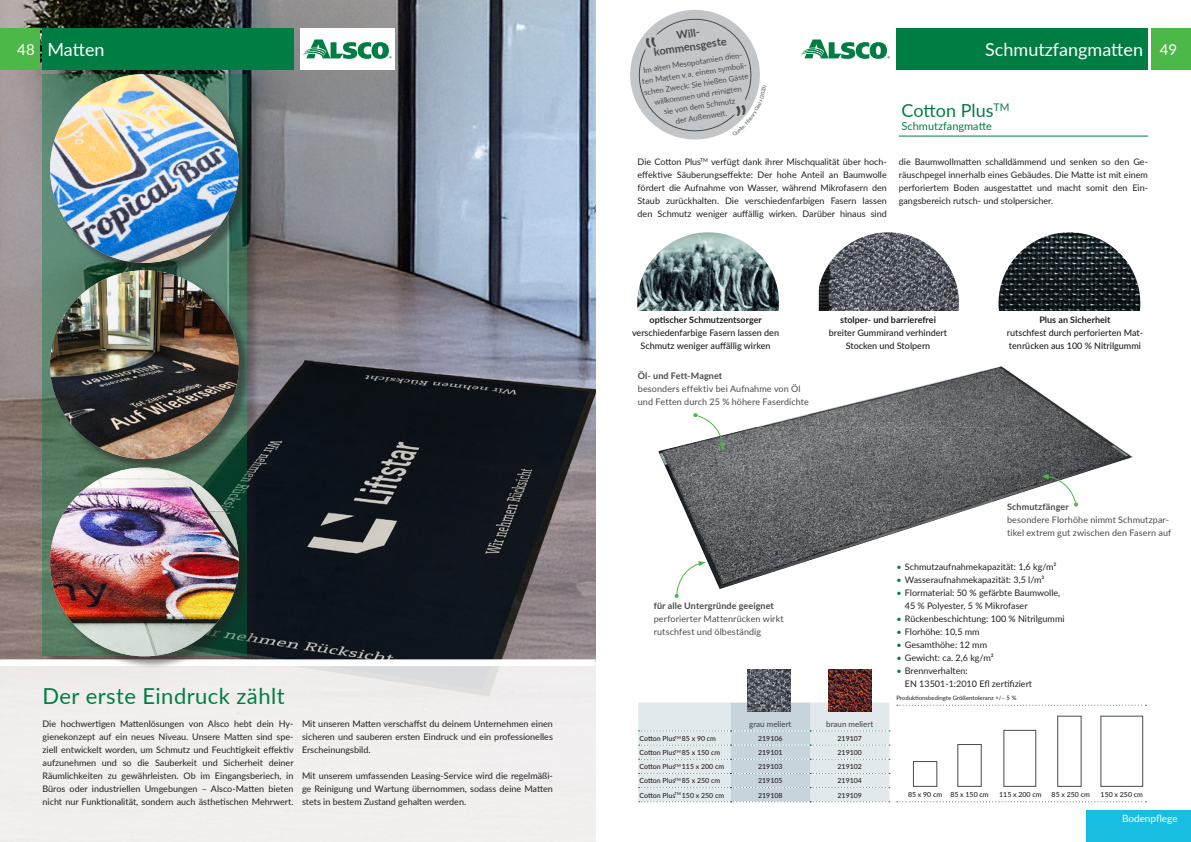
<style>
.page{position:relative;width:1191px;height:842px;background:#fff}
.page>*{position:absolute;margin:0;border:0;box-sizing:border-box;transform-origin:0 0}
.t1{font:22px "Lato";letter-spacing:.02em;color:#007d43}
.t2{font:18px "Lato";color:#fff}
.t3{font:18px "Lato";color:#007d43}
.t4{font:15px "Lato";color:#fff}
.t5{font:700 11px/13px "Lato";color:#474a4e;text-align:center}
.t6{font:11px "Lato";color:#007d43}
.t7{font:10px "Lato";color:#fff}
.t8{font:9px/13px "Lato";color:#231f20;text-align:justify}
.t9{font:9px/13px "Lato";letter-spacing:.01em;color:#474a4e}
.t10{font:500 9px/13px "Lato";color:#231f20;text-align:center}
.t11{font:700 9px "Lato";color:#231f20}
.t12{font:700 9px "Lato";letter-spacing:.01em;color:#474a4e}
.t13{font:500 8px "Lato";color:#474a4e}
.t14{font:7.8px/11px "Lato";color:#474a4e;text-align:center}
.t15{font:500 7px "Lato";color:#231f20}
.t16{font:6px "Lato";color:#231f20}
.t17{font:500 5.2px "Lato";letter-spacing:-.01em;color:#474a4e}
.s1{color:#007d43}
</style>
<div class="page">
<img style="left:637px;top:232px;width:142px;height:79px">
<img style="left:818px;top:232px;width:141px;height:79px">
<img style="left:998px;top:232px;width:142px;height:79px">
<svg style="left:638px;top:702px;width:252px;height:100px;background:#d7e2e5"></svg>
<img style="left:756px;top:414px;width:52px;height:13px">
<img style="left:808px;top:368px;width:185px;height:193px">
<img style="left:993px;top:366px;width:140px;height:92px">
<img style="left:658px;top:427px;width:150px;height:162px">
<img style="left:993px;top:458px;width:137px;height:44px">
<img style="left:747px;top:669px;width:43px;height:43px">
<img style="left:829px;top:669px;width:42px;height:43px">
<hr style="left:898px;top:136px;width:250px;height:1px;background:#007d43">
<svg style="left:897px;top:705px;width:249px;height:1px"></svg>
<svg style="left:897px;top:801px;width:249px;height:1px"></svg>
<svg style="left:693px;top:413px;width:32px;height:37px"></svg>
<svg style="left:1041px;top:474px;width:37px;height:33px"></svg>
<svg style="left:674px;top:561px;width:31px;height:37px"></svg>
<div style="left:913px;top:761px;width:24px;height:26px;border:1px solid #474a4e"></div>
<div style="left:957px;top:744px;width:24px;height:43px;border:1px solid #474a4e"></div>
<div style="left:1003px;top:730px;width:33px;height:57px;border:1px solid #474a4e"></div>
<div style="left:1057px;top:716px;width:24px;height:71px;border:1px solid #474a4e"></div>
<div style="left:1100px;top:716px;width:43px;height:71px;border:1px solid #474a4e"></div>
<img style="left:0;top:0;width:595px;height:659px">
<div style="left:44px;top:75px;width:215px;height:593px;background:#231f20;opacity:.75"></div>
<svg style="left:43px;top:74px;width:204px;height:581px;background:#578169"></svg>
<div style="left:0;top:662px;width:595px;height:180px;background:#f1eeed"></div>
<div style="left:0;top:659px;width:595px;height:7px;background:#fff"></div>
<div style="left:51px;top:75px;width:200px;height:200px;background:#231f20;opacity:.5"></div>
<img style="left:50px;top:74px;width:189px;height:189px;border-radius:94px">
<div style="left:51px;top:469px;width:200px;height:200px;background:#231f20;opacity:.5"></div>
<img style="left:50px;top:467px;width:189px;height:189px;border-radius:94px">
<div style="left:51px;top:272px;width:200px;height:200px;background:#231f20;opacity:.5"></div>
<img style="left:50px;top:270px;width:189px;height:189px;border-radius:94px">
<div style="left:300px;top:28px;width:95px;height:42px;background:#fff"></div>
<svg style="left:302px;top:40px;width:89px;height:19px"></svg>
<svg style="left:801px;top:40px;width:88px;height:19px"></svg>
<div style="left:0;top:28px;width:40px;height:42px;background:#4cb848"></div>
<div style="left:1151px;top:28px;width:40px;height:42px;background:#4cb848"></div>
<div style="left:43px;top:28px;width:251px;height:42px;background:#007d43"></div>
<div style="left:1086px;top:810px;width:105px;height:32px;background:#18bee1"></div>
<div style="left:896px;top:28px;width:252px;height:42px;background:#007d43"></div>
<svg style="left:630px;top:9px;width:130px;height:131px"></svg>
<p class="t5" style="left:651px;top:33px;width:75px;rotate:-9deg">Will&shy;kommensgeste</p>
<p class="t14" style="left:639px;top:65px;width:109px;rotate:-9deg">Im alten Mesopotamien dien&shy;ten Matten v. a. einem symboli&shy;schen Zweck: Sie hießen Gäste willkommen und reinigten<br>sie von dem Schmutz<br>der Außenwelt.</p>
<h2 class="t2" style="left:47px;top:37px;width:59px">Matten</h2>
<h2 class="t2" style="left:985px;top:37px;width:159px">Schmutzfangmatten</h2>
<h3 class="t4" style="left:17px;top:39px;width:19px">48</h3>
<h3 class="t4" style="left:1159px;top:39px;width:19px">49</h3>
<h2 class="t3" style="left:901px;top:97px;width:109px">Cotton Plus<sup>TM</sup></h2>
<p class="t6" style="left:901px;top:118px;width:92px">Schmutzfangmatte</p>
<p class="t8" style="left:637px;top:155px;width:251px">Die Cotton Plus<sup>TM</sup> verfügt dank ihrer Mischqualität über hoch&shy;effektive Säuberungseffekte: Der hohe Anteil an Baumwolle fördert die Aufnahme von Wasser, während Mikrofasern den Staub zurückhalten. Die verschiedenfarbigen Fasern lassen den Schmutz weniger auffällig wirken. Darüber hinaus sind</p>
<p class="t8" style="left:898px;top:155px;width:251px">die Baumwollmatten schalldämmend und senken so den Ge&shy;räuschpegel innerhalb eines Gebäudes. Die Matte ist mit einem perforiertem Boden ausgestattet und macht somit den Ein&shy;gangsbereich rutsch- und stolpersicher.</p>
<h1 class="t1" style="left:43px;top:680px;width:243px">Der erste Eindruck zählt</h1>
<p class="t8" style="left:43px;top:717px;width:253px">Die hochwertigen Mattenlösungen von Alsco hebt dein Hy&shy;gienekonzept auf ein neues Niveau. Unsere Matten sind spe&shy;ziell entwickelt worden, um Schmutz und Feuchtigkeit effektiv aufzunehmen und so die Sauberkeit und Sicherheit deiner Räumlichkeiten zu gewährleisten. Ob im Eingangsberiech, in Büros oder industriellen Umgebungen – Alsco-Matten bieten nicht nur Funktionalität, sondern auch ästhetischen Mehrwert.</p>
<p class="t8" style="left:302px;top:717px;width:252px">Mit unseren Matten verschaffst du deinem Unternehmen einen sicheren und sauberen ersten Eindruck und ein professionelles Erscheinungsbild.</p>
<p class="t8" style="left:302px;top:769px;width:252px">Mit unserem umfassenden Leasing-Service wird die regelmäßi&shy;ge Reinigung und Wartung übernommen, sodass deine Matten stets in bestem Zustand gehalten werden.</p>
<p class="t11" style="left:649px;top:313px;width:114px">optischer Schmutzentsorger</p>
<p class="t10" style="left:632px;top:326px;width:149px">verschiedenfarbige Fasern lassen den<br>Schmutz weniger auffällig wirken</p>
<p class="t12" style="left:638px;top:369px;width:86px">Öl- und Fett-Magnet</p>
<p class="t9" style="left:638px;top:382px;width:173px">besonders effektiv bei Aufnahme von Öl und Fetten durch 25 % höhere Faserdichte</p>
<p class="t11" style="left:840px;top:313px;width:97px">stolper- und barrierefrei</p>
<p class="t10" style="left:829px;top:326px;width:120px">breiter Gummirand verhindert<br>Stocken und Stolpern</p>
<p class="t11" style="left:1039px;top:313px;width:73px">Plus an Sicherheit</p>
<p class="t10" style="left:1006px;top:326px;width:138px;text-align:left">rutschfest durch perforierten Mat&shy;tenrücken aus 100 % Nitrilgummi</p>
<p class="t12" style="left:654px;top:599px;width:122px">für alle Untergründe geeignet</p>
<p class="t9" style="left:654px;top:611px;width:131px">perforierter Mattenrücken wirkt rutschfest und ölbeständig</p>
<p class="t12" style="left:1007px;top:500px;width:63px">Schmutzfänger</p>
<p class="t9" style="left:1007px;top:513px;width:166px">besondere Florhöhe nimmt Schmutzpar&shy;tikel extrem gut zwischen den Fasern auf</p>
<p class="t8" style="left:896px;top:559px;width:162px"><span class="s1">•</span> Schmutzaufnahmekapazität: 1,6 kg/m²</p>
<p class="t8" style="left:896px;top:572px;width:150px"><span class="s1">•</span> Wasseraufnahmekapazität: 3,5 l/m²</p>
<p class="t8" style="left:905px;top:585px;width:157px;text-indent:-9px"><span class="s1">•</span> Flormaterial: 50 % gefärbte Baumwolle,<br>45 % Polyester, 5 % Mikrofaser</p>
<p class="t8" style="left:896px;top:611px;width:170px"><span class="s1">•</span> Rückenbeschichtung: 100 % Nitrilgummi</p>
<p class="t8" style="left:896px;top:624px;width:85px"><span class="s1">•</span> Florhöhe: 10,5 mm</p>
<p class="t8" style="left:896px;top:637px;width:92px"><span class="s1">•</span> Gesamthöhe: 12 mm</p>
<p class="t8" style="left:896px;top:650px;width:99px"><span class="s1">•</span> Gewicht: ca. 2,6 kg/m²</p>
<p class="t8" style="left:905px;top:663px;width:129px;text-indent:-9px"><span class="s1">•</span> Brennverhalten:<br>EN 13501-1:2010 Efl zertifiziert</p>
<p class="t16" style="left:896px;top:693px;width:122px">Produktionsbedingte Größentoleranz +/– 5 %</p>
<p class="t13" style="left:749px;top:718px;width:44px">grau meliert</p>
<p class="t13" style="left:826px;top:718px;width:49px">braun meliert</p>
<p class="t15" style="left:639px;top:733px;width:78px">Cotton Plus<sup>TM</sup> 85 x 90 cm</p>
<p class="t15" style="left:758px;top:733px;width:26px">219106</p>
<p class="t15" style="left:837px;top:733px;width:26px">219107</p>
<p class="t15" style="left:639px;top:747px;width:82px">Cotton Plus<sup>TM</sup> 85 x 150 cm</p>
<p class="t15" style="left:758px;top:747px;width:26px">219101</p>
<p class="t15" style="left:837px;top:747px;width:26px">219100</p>
<p class="t15" style="left:639px;top:762px;width:86px">Cotton Plus<sup>TM</sup> 115 x 200 cm</p>
<p class="t15" style="left:758px;top:762px;width:26px">219103</p>
<p class="t15" style="left:837px;top:762px;width:26px">219102</p>
<p class="t15" style="left:639px;top:776px;width:82px">Cotton Plus<sup>TM</sup> 85 x 250 cm</p>
<p class="t15" style="left:758px;top:776px;width:26px">219105</p>
<p class="t15" style="left:837px;top:776px;width:26px">219104</p>
<p class="t15" style="left:639px;top:790px;width:86px">Cotton Plus<sup>TM</sup> 150 x 250 cm</p>
<p class="t15" style="left:758px;top:790px;width:26px">219108</p>
<p class="t15" style="left:837px;top:790px;width:26px">219109</p>
<p class="t17" style="left:667px;top:790px;width:28px">grau meliert</p>
<p class="t17" style="left:742px;top:790px;width:32px">braun meliert</p>
<p class="t15" style="left:908px;top:789px;width:82px">85 x 90 cm 85 x 150 cm</p>
<p class="t15" style="left:999px;top:789px;width:44px">115 x 200 cm</p>
<p class="t15" style="left:1051px;top:789px;width:40px">85 x 250 cm</p>
<p class="t15" style="left:1100px;top:789px;width:44px">150 x 250 cm</p>
<p class="t7" style="left:1122px;top:811px;width:57px">Bodenpflege</p>
</div>
